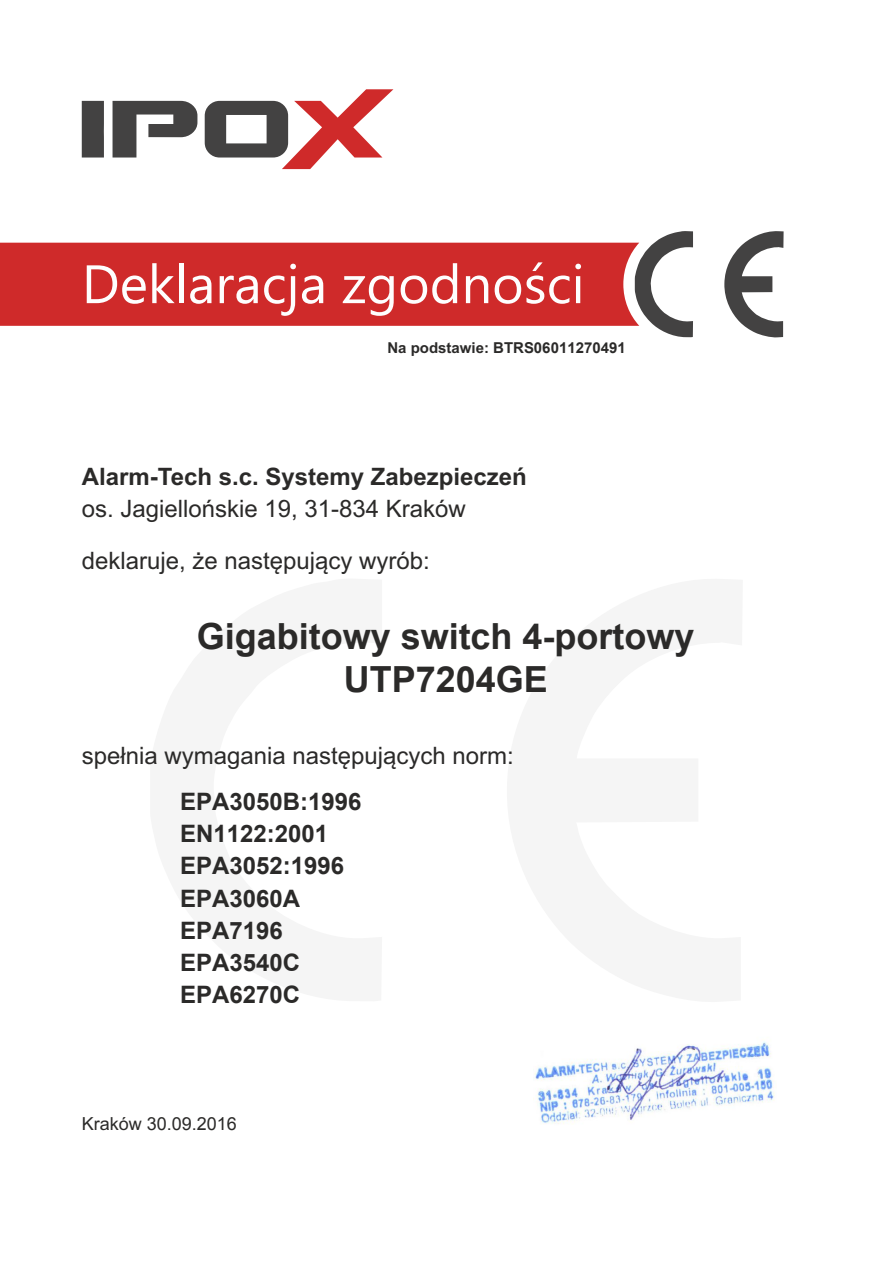
<style>
.page{position:relative;width:893px;height:1263px;background:#fff}
.page>*{position:absolute;margin:0;border:0;box-sizing:border-box;transform-origin:0 0}
.t1{font:54px "Segoe UI";color:#fefefe}
.t2{font:700 36px/43.2px "Arial";color:#2b2a29;text-align:center}
.t3{font:24px/51.8px "Arial";color:#2b2a29}
.t4{font:700 24px/32.1px "Arial";color:#2b2a29}
.t5{font:700 24px "Arial";color:#2b2a29}
.t6{font:18px "Arial";color:#2b2a29}
.t7{font:700 15px "Arial";color:#2b2a29}
.s1{font-style:inherit}
</style>
<div class="page">
<img style="left:533px;top:1041px;width:242px;height:83px">
<div style="left:0;top:243px;width:635px;height:83px;background:#cf2a2a"></div>
<svg style="left:635px;top:231px;width:58px;height:106px"></svg>
<svg style="left:724px;top:231px;width:60px;height:107px"></svg>
<svg style="left:205px;top:89px;width:188px;height:80px"></svg>
<svg style="left:113px;top:101px;width:84px;height:57px"></svg>
<svg style="left:82px;top:101px;width:22px;height:57px"></svg>
<h1 class="t1" style="left:82px;top:264px;width:504px">Deklaracja zgodności</h1>
<p class="t7" style="left:387px;top:340px;width:240px"><span class="s1">Na podstawie:</span> BTRS06011270491</p>
<p class="t5" style="left:82px;top:468px;width:447px">Alarm-Tech s.c. Systemy Zabezpieczeń</p>
<p class="t3" style="left:82px;top:485px;width:386px">os. Jagiellońskie 19, 31-834 Kraków deklaruje, że następujący wyrób:</p>
<h2 class="t2" style="left:197px;top:617px;width:499px">Gigabitowy switch 4-portowy<br>UTP7204GE</h2>
<p class="t3" style="left:82px;top:732px;width:434px">spełnia wymagania następujących norm:</p>
<p class="t4" style="left:180px;top:787px;width:183px">EPA3050B:1996<br>EN1122:2001<br>EPA3052:1996<br>EPA3060A<br>EPA7196<br>EPA3540C<br>EPA6270C</p>
<p class="t6" style="left:82px;top:1115px;width:157px"><span class="s1">Kraków</span> 30.09.2016</p>
</div>
